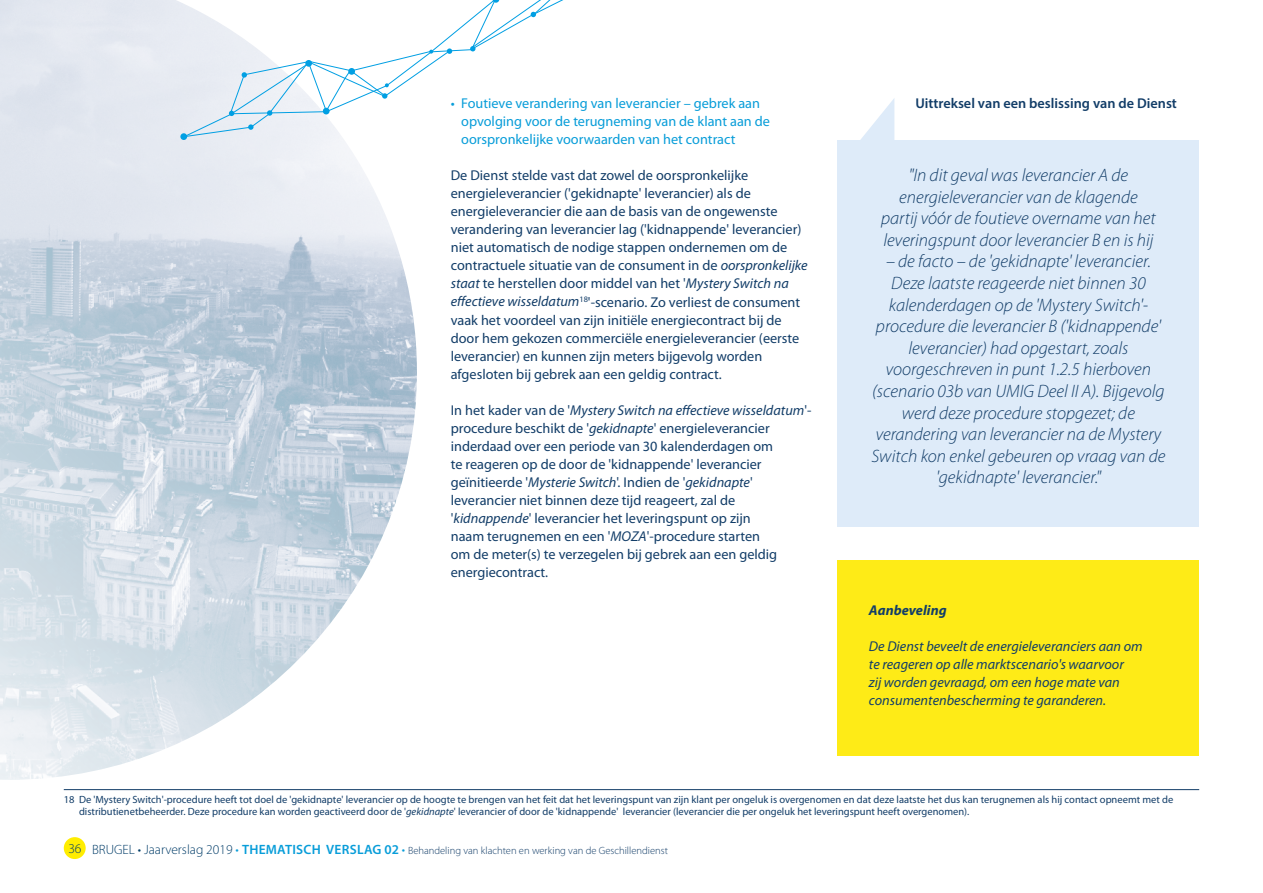
<style>
.page{position:relative;width:1263px;height:893px;background:#fff}
.page>*{position:absolute;margin:0;border:0;box-sizing:border-box;transform-origin:0 0}
.t1{font:italic 300 18px/21.6px "Myriad Pro";color:#123d68;text-align:center}
.t2{font:14.25px/18px "Myriad Pro";color:#123d68}
.t3{font:italic 14.25px/18px "Myriad Pro";color:#123d68}
.t4{font:14.25px/18px "Myriad Pro";color:#089dd9}
.t5{font:600 14.25px "Myriad Pro";color:#123d68}
.t6{font:italic 700 14.25px "Myriad Pro";color:#123d68}
.t7{font:10.5px/12px "Myriad Pro";color:#123d68}
.t8{font:300 10.5px "Myriad Pro";color:#123d68}
.s1{font-style:italic}
.s2{font-size:13.5px;color:#003c68}
.s3{font-size:13.5px;color:#089dd9}
.s4{font-weight:600;font-size:13.5px;color:#089dd9}
</style>
<div class="page">
<img style="left:0;top:0;width:417px;height:780px">
<div style="left:838px;top:560px;width:361px;height:196px;background:#feeb17"></div>
<hr style="left:64px;top:789px;width:1135px;height:1px;background:#123d68">
<div style="left:180px;top:133px;width:7px;height:7px;background:#009fe3;border-radius:50%"></div>
<svg style="left:183px;top:0;width:380px;height:137px"></svg>
<div style="left:838px;top:140px;width:361px;height:387px;background:#deebf9"></div>
<svg style="left:860px;top:99px;width:34px;height:41px"></svg>
<div style="left:64px;top:837px;width:22px;height:22px;background:#ffed00;border-radius:50%"></div>
<p class="t4" style="left:461px;top:95px;width:310px;text-indent:-11px">• Foutieve verandering van leverancier – gebrek aan opvolging voor de terugneming van de klant aan de oorspronkelijke voorwaarden van het contract</p>
<p class="t2" style="left:451px;top:167px;width:358px">De Dienst stelde vast dat zowel de oorspronkelijke energieleverancier ('gekidnapte' leverancier) als de energieleverancier die aan de basis van de ongewenste verandering van leverancier lag ('kidnappende' leverancier) niet automatisch de nodige stappen ondernemen om de contractuele situatie van de consument in de <span class="s1">oorspronkelijke staat</span> te herstellen door middel van het '<span class="s1">Mystery Switch na effectieve wisseldatum</span><sup>18</sup>'-scenario. Zo verliest de consument vaak het voordeel van zijn initiële energiecontract bij de door hem gekozen commerciële energieleverancier (eerste leverancier) en kunnen zijn meters bijgevolg worden afgesloten bij gebrek aan een geldig contract.</p>
<p class="t2" style="left:451px;top:401px;width:362px">In het kader van de '<span class="s1">Mystery Switch na effectieve wisseldatum</span>'- procedure beschikt de '<span class="s1">gekidnapte</span>' energieleverancier inderdaad over een periode van 30 kalenderdagen om<br>te reageren op de door de 'kidnappende' leverancier geïnitieerde '<span class="s1">Mysterie Switch</span>'. Indien de '<span class="s1">gekidnapte</span>' leverancier niet binnen deze tijd reageert, zal de '<span class="s1">kidnappende</span>' leverancier het leveringspunt op zijn<br>naam terugnemen en een '<span class="s1">MOZA</span>'-procedure starten<br>om de meter(s) te verzegelen bij gebrek aan een geldig energiecontract.</p>
<p class="t5" style="left:915px;top:95px;width:263px">Uittreksel van een beslissing van de Dienst</p>
<p class="t1" style="left:881px;top:165px;width:276px">"In dit geval was leverancier A de energieleverancier van de klagende partij vóór de foutieve overname van het leveringspunt door leverancier B en is hij</p>
<p class="t1" style="left:871px;top:251px;width:296px">– de facto – de 'gekidnapte' leverancier.<br>Deze laatste reageerde niet binnen 30 kalenderdagen op de 'Mystery Switch'- procedure die leverancier B ('kidnappende' leverancier) had opgestart, zoals voorgeschreven in punt 1.2.5 hierboven (scenario 03b van UMIG Deel II A). Bijgevolg werd deze procedure stopgezet; de verandering van leverancier na de Mystery Switch kon enkel gebeuren op vraag van de 'gekidnapte' leverancier."</p>
<p class="t6" style="left:869px;top:602px;width:79px">Aanbeveling</p>
<p class="t3" style="left:869px;top:637px;width:275px">De Dienst beveelt de energieleveranciers aan om te reageren op alle marktscenario's waarvoor<br>zij worden gevraagd, om een hoge mate van consumentenbescherming te garanderen.</p>
<p class="t7" style="left:79px;top:794px;width:1096px;text-indent:-15px">18 De 'Mystery Switch'-procedure heeft tot doel de 'gekidnapte' leverancier op de hoogte te brengen van het feit dat het leveringspunt van zijn klant per ongeluk is overgenomen en dat deze laatste het dus kan terugnemen als hij contact opneemt met de distributienetbeheerder. Deze procedure kan worden geactiveerd door de '<span class="s1">gekidnapte</span>' leverancier of door de 'kidnappende' leverancier (leverancier die per ongeluk het leveringspunt heeft overgenomen).</p>
<p class="t8" style="left:68px;top:844px;width:601px"><span class="s2">36 BRUGEL • Jaarverslag 2019</span> <span class="s3">•</span> <span class="s4">THEMATISCH VERSLAG 02</span> <span class="s3">•</span> Behandeling van klachten en werking van de Geschillendienst</p>
</div>
